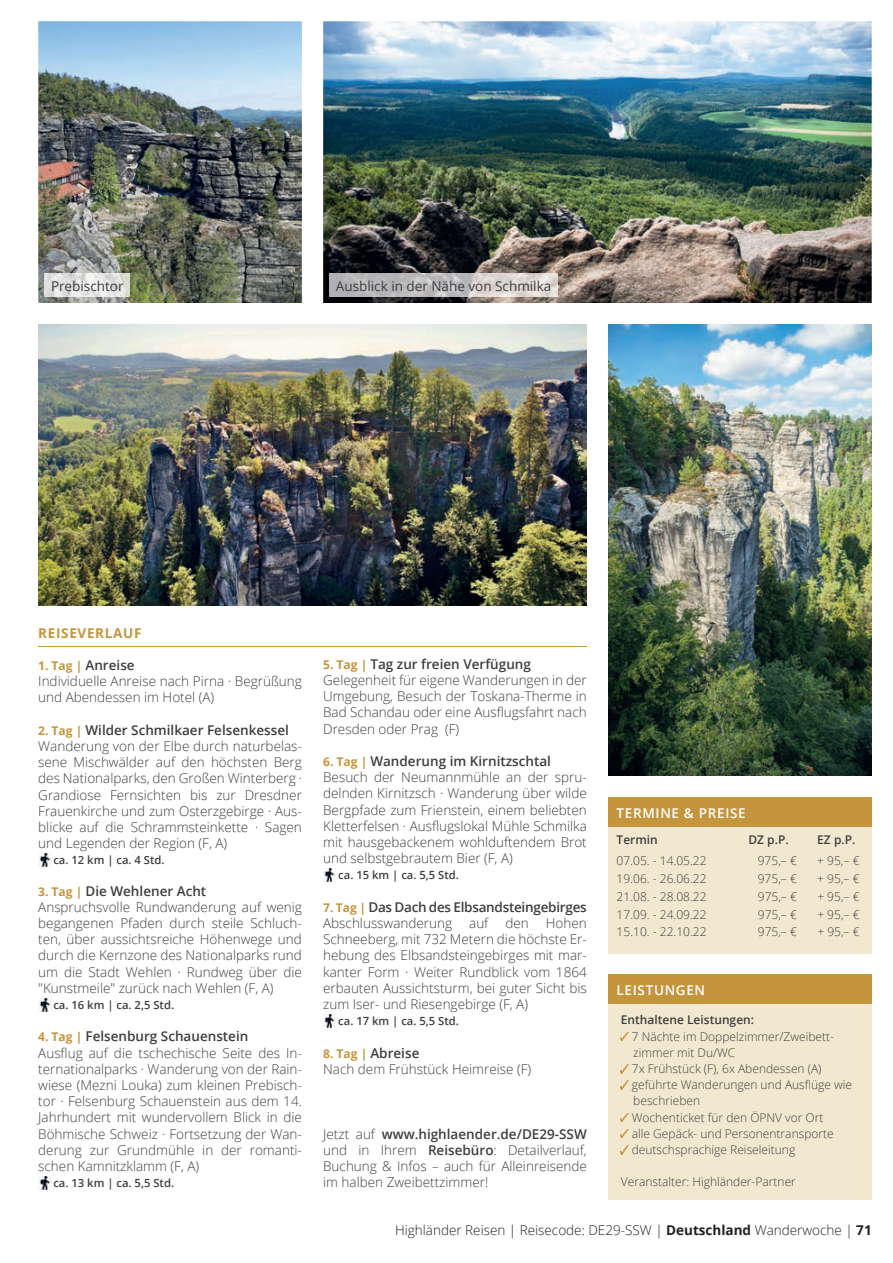
<style>
.page{position:relative;width:893px;height:1263px;background:#fff}
.page>*{position:absolute;margin:0;border:0;box-sizing:border-box;transform-origin:0 0}
.t1{font:300 13.5px/16.2px "Open Sans";color:#3e3e3f}
.t2{font:300 13.5px "Open Sans";color:#231f20}
.t3{font:600 13.5px/16.2px "Open Sans";letter-spacing:-.02em;color:#3e3e3f}
.t4{font:13.5px "Open Sans";color:#3e3e3f}
.t5{font:600 13.5px "Open Sans";letter-spacing:.05em;color:#fff}
.t6{font:700 13.5px "Open Sans";letter-spacing:.05em;color:#c4953c}
.t7{font:300 12px/16.2px "Open Sans";color:#3e3e3f}
.t8{font:600 12px "Open Sans";color:#3e3e3f}
.t9{font:600 11.25px "Open Sans";color:#3e3e3f}
.s1{font-weight:700;font-size:12px;color:#c4953c}
.s2{font-weight:600}
.s3{font-weight:300}
.s4{font-weight:700}
</style>
<div class="page">
<img style="left:323px;top:21px;width:549px;height:282px">
<img style="left:38px;top:21px;width:264px;height:282px">
<img style="left:38px;top:324px;width:549px;height:282px">
<svg style="left:38px;top:854px;width:13px;height:12px"></svg>
<svg style="left:38px;top:998px;width:13px;height:13px"></svg>
<svg style="left:38px;top:1176px;width:13px;height:13px"></svg>
<svg style="left:323px;top:869px;width:13px;height:12px"></svg>
<svg style="left:323px;top:1014px;width:13px;height:13px"></svg>
<hr style="left:38px;top:646px;width:549px;height:1px;background:#c4953c">
<div style="left:608px;top:985px;width:264px;height:214px;background:#f1e8cf"></div>
<div style="left:608px;top:974px;width:264px;height:30px;background:#c4953c"></div>
<svg style="left:621px;top:1032px;width:8px;height:8px"></svg>
<svg style="left:621px;top:1064px;width:8px;height:9px"></svg>
<svg style="left:621px;top:1081px;width:8px;height:8px"></svg>
<svg style="left:621px;top:1113px;width:8px;height:8px"></svg>
<svg style="left:621px;top:1129px;width:8px;height:9px"></svg>
<svg style="left:621px;top:1145px;width:8px;height:9px"></svg>
<img style="left:330px;top:274px;width:228px;height:23px">
<img style="left:608px;top:324px;width:264px;height:452px">
<div style="left:608px;top:808px;width:264px;height:145px;background:#f1e8cf"></div>
<div style="left:608px;top:797px;width:264px;height:30px;background:#c4953c"></div>
<img style="left:45px;top:274px;width:85px;height:23px">
<p class="t4" style="left:51px;top:276px;width:74px">Prebischtor</p>
<p class="t4" style="left:336px;top:276px;width:217px">Ausblick in der Nähe von Schmilka</p>
<p class="t6" style="left:38px;top:623px;width:105px">REISEVERLAUF</p>
<p class="t1" style="left:38px;top:657px;width:265px"><span class="s1">1. Tag |</span> <span class="s2">Anreise<br></span>Individuelle Anreise nach Pirna · Begrüßung und Abendessen im Hotel (A)</p>
<p class="t1" style="left:38px;top:721px;width:265px"><span class="s1">2. Tag |</span> <span class="s2">Wilder Schmilkaer Felsenkessel </span>Wanderung von der Elbe durch naturbelas&shy;sene Mischwälder auf den höchsten Berg des Nationalparks, den Großen Winterberg · Grandiose Fernsichten bis zur Dresdner Frauenkirche und zum Osterzgebirge · Aus&shy;blicke auf die Schrammsteinkette · Sagen und Legenden der Region (F, A)</p>
<p class="t9" style="left:53px;top:852px;width:113px">ca. 12 km | ca. 4 Std.</p>
<p class="t1" style="left:38px;top:882px;width:265px"><span class="s1">3. Tag |</span> <span class="s2">Die Wehlener Acht<br></span>Anspruchsvolle Rundwanderung auf wenig begangenen Pfaden durch steile Schluch&shy;ten, über aussichtsreiche Höhenwege und durch die Kernzone des Nationalparks rund um die Stadt Wehlen · Rundweg über die "Kunstmeile" zurück nach Wehlen (F, A)</p>
<p class="t9" style="left:53px;top:997px;width:122px">ca. 16 km | ca. 2,5 Std.</p>
<p class="t1" style="left:38px;top:1028px;width:265px"><span class="s1">4. Tag |</span> <span class="s2">Felsenburg Schauenstein<br></span>Ausflug auf die tschechische Seite des In&shy;ternationalparks · Wanderung von der Rain&shy;wiese (Mezni Louka) zum kleinen Prebisch&shy;tor · Felsenburg Schauenstein aus dem 14.<br>Jahrhundert mit wundervollem Blick in die Böhmische Schweiz · Fortsetzung der Wan&shy;derung zur Grundmühle in der romanti&shy;schen Kamnitzklamm (F, A)</p>
<p class="t9" style="left:53px;top:1175px;width:122px">ca. 13 km | ca. 5,5 Std.</p>
<p class="t1" style="left:323px;top:655px;width:265px"><span class="s1">5. Tag |</span> <span class="s2">Tag zur freien Verfügung </span>Gelegenheit für eigene Wanderungen in der Umgebung, Besuch der Toskana-Therme in Bad Schandau oder eine Ausflugsfahrt nach Dresden oder Prag (F)</p>
<p class="t1" style="left:323px;top:753px;width:265px"><span class="s1">6. Tag |</span> <span class="s2">Wanderung im Kirnitzschtal </span>Besuch der Neumannmühle an der spru&shy;delnden Kirnitzsch · Wanderung über wilde Bergpfade zum Frienstein, einem beliebten Kletterfelsen · Ausflugslokal Mühle Schmilka mit hausgebackenem wohlduftendem Brot und selbstgebrautem Bier (F, A)</p>
<p class="t9" style="left:338px;top:867px;width:122px">ca. 15 km | ca. 5,5 Std.</p>
<p class="t3" style="left:323px;top:898px;width:265px"><span class="s1">7. Tag |</span> Das Dach des Elbsandsteingebirges<br><span class="s3">Abschlusswanderung</span></p>
<p class="t1" style="left:469px;top:915px;width:21px">auf</p>
<p class="t1" style="left:505px;top:915px;width:25px">den</p>
<p class="t1" style="left:323px;top:915px;width:265px;text-align:justify;text-indent:223px">Hohen Schneeberg, mit 732 Metern die höchste Er&shy;hebung des Elbsandsteingebirges mit mar&shy;kanter Form · Weiter Rundblick vom 1864 erbauten Aussichtsturm, bei guter Sicht bis zum Iser- und Riesengebirge (F, A)</p>
<p class="t9" style="left:338px;top:1013px;width:122px">ca. 17 km | ca. 5,5 Std.</p>
<p class="t1" style="left:323px;top:1044px;width:209px"><span class="s1">8. Tag |</span> <span class="s2">Abreise<br></span>Nach dem Frühstück Heimreise (F)</p>
<p class="t1" style="left:323px;top:1125px;width:265px;text-align:justify">Jetzt auf <span class="s2">www.highlaender.de/DE29-SSW </span>und in Ihrem <span class="s2">Reisebüro</span>: Detailverlauf, Buchung &amp; Infos – auch für Alleinreisende im halben Zweibettzimmer!</p>
<p class="t5" style="left:617px;top:804px;width:131px">TERMINE &amp; PREISE</p>
<p class="t8" style="left:617px;top:832px;width:43px">Termin</p>
<p class="t8" style="left:748px;top:832px;width:42px">DZ p.P.</p>
<p class="t8" style="left:817px;top:832px;width:40px">EZ p.P.</p>
<p class="t7" style="left:617px;top:853px;width:92px">07.05. - 14.05.22</p>
<p class="t7" style="left:758px;top:853px;width:41px">975,– €</p>
<p class="t7" style="left:817px;top:853px;width:44px">+ 95,– €</p>
<p class="t7" style="left:617px;top:870px;width:92px">19.06. - 26.06.22</p>
<p class="t7" style="left:758px;top:870px;width:41px">975,– €</p>
<p class="t7" style="left:817px;top:870px;width:44px">+ 95,– €</p>
<p class="t7" style="left:617px;top:888px;width:92px">21.08. - 28.08.22</p>
<p class="t7" style="left:758px;top:888px;width:41px">975,– €</p>
<p class="t7" style="left:817px;top:888px;width:44px">+ 95,– €</p>
<p class="t7" style="left:617px;top:906px;width:92px">17.09. - 24.09.22</p>
<p class="t7" style="left:758px;top:906px;width:41px">975,– €</p>
<p class="t7" style="left:817px;top:906px;width:44px">+ 95,– €</p>
<p class="t7" style="left:617px;top:923px;width:92px">15.10. - 22.10.22</p>
<p class="t7" style="left:758px;top:923px;width:41px">975,– €</p>
<p class="t7" style="left:817px;top:923px;width:44px">+ 95,– €</p>
<p class="t5" style="left:617px;top:981px;width:90px">LEISTUNGEN</p>
<p class="t8" style="left:621px;top:1012px;width:135px">Enthaltene Leistungen:</p>
<p class="t7" style="left:632px;top:1028px;width:222px">7 Nächte im Doppelzimmer/Zweibett&shy;zimmer mit Du/WC<br>7x Frühstück (F), 6x Abendessen (A) geführte Wanderungen und Ausflüge wie beschrieben<br>Wochenticket für den ÖPNV vor Ort<br>alle Gepäck- und Personentransporte deutschsprachige Reiseleitung</p>
<p class="t7" style="left:621px;top:1174px;width:177px">Veranstalter: Highländer-Partner</p>
<p class="t2" style="left:395px;top:1221px;width:478px">Highländer Reisen | Reisecode: DE29-SSW | <span class="s4">Deutschland</span> Wanderwoche | <span class="s4">71</span></p>
</div>
